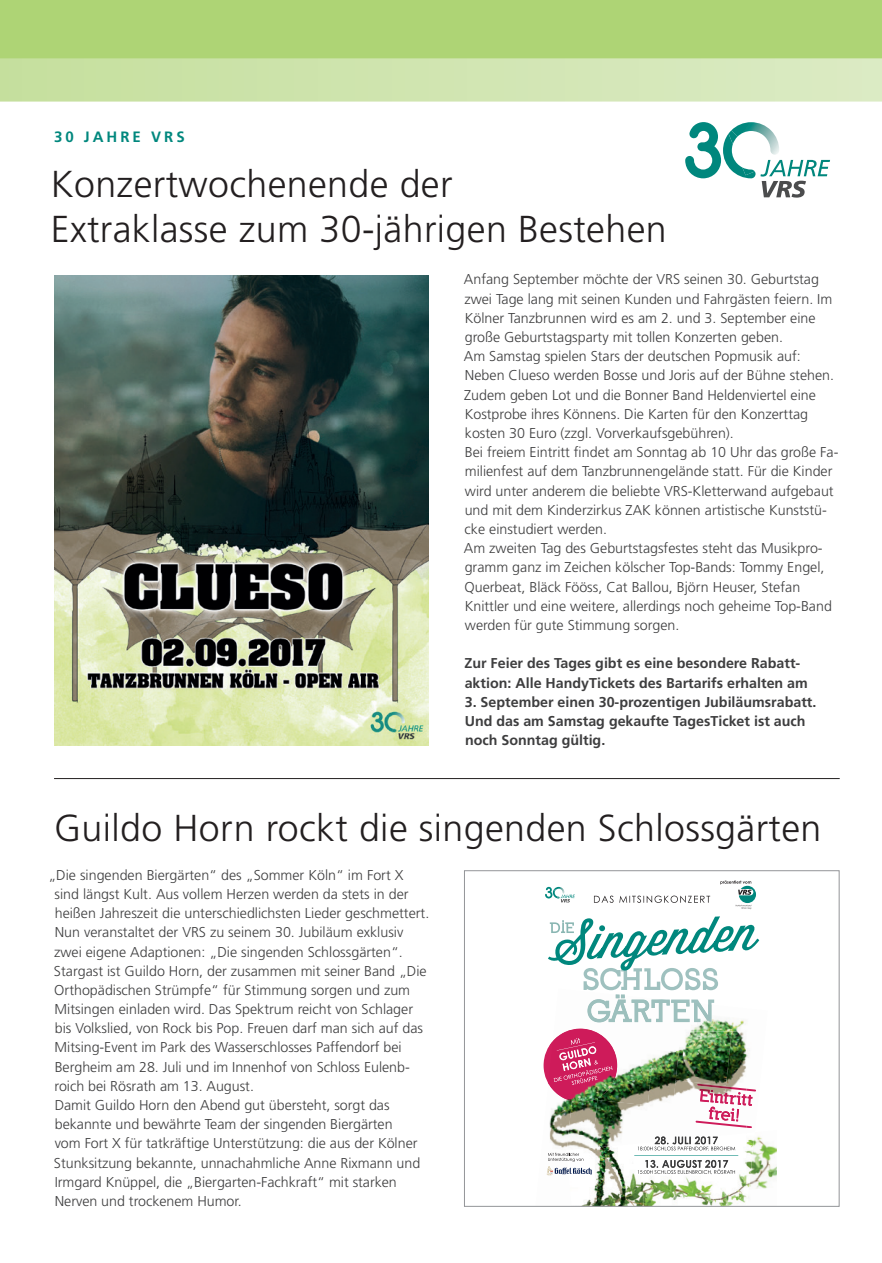
<style>
.page{position:relative;width:882px;height:1263px;background:#fff}
.page>*{position:absolute;margin:0;border:0;box-sizing:border-box;transform-origin:0 0}
.t1{font:300 37.5px/45px "Frutiger LT Std";letter-spacing:.01em;color:#231f20}
.t2{font:700 15px "Frutiger LT Std";letter-spacing:.2em;color:#00877d}
.t3{font:300 14.25px/19.2px "Frutiger LT Std";color:#3e3e3f}
.t4{font:700 14.25px/19.2px "Frutiger LT Std";color:#3e3e3f}
</style>
<div class="page">
<div style="left:0;top:0;width:881px;height:37px;background:#aed475"></div>
<svg style="left:0;top:37px;width:881px;height:125px"></svg>
<hr style="left:54px;top:778px;width:785px;height:1px;background:#231f20">
<svg style="left:685px;top:122px;width:144px;height:76px"></svg>
<svg style="left:545px;top:887px;width:29px;height:15px"></svg>
<img style="left:754px;top:1136px;width:22px;height:53px">
<svg style="left:543px;top:1028px;width:74px;height:74px"></svg>
<svg style="left:593px;top:895px;width:117px;height:8px"></svg>
<svg style="left:720px;top:880px;width:35px;height:29px"></svg>
<svg style="left:548px;top:916px;width:211px;height:75px"></svg>
<img style="left:553px;top:989px;width:83px;height:40px">
<img style="left:632px;top:999px;width:83px;height:32px">
<img style="left:712px;top:1005px;width:38px;height:53px">
<img style="left:720px;top:1139px;width:34px;height:65px">
<img style="left:567px;top:1029px;width:26px;height:2px">
<img style="left:587px;top:995px;width:124px;height:27px">
<svg style="left:746px;top:1089px;width:9px;height:39px"></svg>
<img style="left:678px;top:1031px;width:42px;height:49px">
<img style="left:720px;top:1031px;width:26px;height:90px">
<img style="left:549px;top:1104px;width:11px;height:49px">
<img style="left:612px;top:1062px;width:31px;height:38px">
<img style="left:643px;top:1050px;width:35px;height:53px">
<img style="left:560px;top:1102px;width:32px;height:46px">
<img style="left:669px;top:1080px;width:56px;height:41px">
<img style="left:592px;top:1100px;width:55px;height:35px">
<img style="left:566px;top:1135px;width:154px;height:69px">
<img style="left:555px;top:1031px;width:62px;height:51px">
<img style="left:550px;top:1086px;width:62px;height:16px">
<svg style="left:548px;top:1038px;width:64px;height:48px;background:#d04272"></svg>
<img style="left:571px;top:1076px;width:26px;height:9px">
<img style="left:585px;top:1066px;width:27px;height:9px">
<img style="left:708px;top:1106px;width:30px;height:15px">
<img style="left:699px;top:1090px;width:47px;height:15px">
<img style="left:696px;top:1084px;width:50px;height:6px">
<img style="left:695px;top:1121px;width:51px;height:7px">
<img style="left:666px;top:1146px;width:57px;height:4px">
<img style="left:654px;top:1136px;width:63px;height:8px">
<img style="left:673px;top:1169px;width:50px;height:5px">
<img style="left:650px;top:1160px;width:66px;height:8px">
<img style="left:634px;top:1155px;width:104px;height:1px">
<img style="left:583px;top:1167px;width:8px;height:8px">
<svg style="left:546px;top:1153px;width:37px;height:22px"></svg>
<div style="left:464px;top:870px;width:375px;height:336px;border:1px solid #939598"></div>
<img style="left:54px;top:275px;width:375px;height:470px">
<p class="t2" style="left:54px;top:128px;width:132px">30 JAHRE VRS</p>
<h1 class="t1" style="left:51px;top:162px;width:617px">Konzertwochenende der<br>Extraklasse zum 30-jährigen Bestehen</h1>
<p class="t3" style="left:463px;top:270px;width:376px">Anfang September möchte der VRS seinen 30. Geburtstag zwei Tage lang mit seinen Kunden und Fahrgästen feiern. Im Kölner Tanzbrunnen wird es am 2. und 3. September eine große Geburtstagsparty mit tollen Konzerten geben.<br>Am Samstag spielen Stars der deutschen Popmusik auf:<br>Neben Clueso werden Bosse und Joris auf der Bühne stehen.<br>Zudem geben Lot und die Bonner Band Heldenviertel eine Kostprobe ihres Könnens. Die Karten für den Konzerttag kosten 30 Euro (zzgl. Vorverkaufsgebühren).<br>Bei freiem Eintritt findet am Sonntag ab 10 Uhr das große Fa&shy;milienfest auf dem Tanzbrunnengelände statt. Für die Kinder wird unter anderem die beliebte VRS-Kletterwand aufgebaut und mit dem Kinderzirkus ZAK können artistische Kunststü&shy;cke einstudiert werden.<br>Am zweiten Tag des Geburtstagsfestes steht das Musikpro&shy;gramm ganz im Zeichen kölscher Top-Bands: Tommy Engel, Querbeat, Bläck Fööss, Cat Ballou, Björn Heuser, Stefan Knittler und eine weitere, allerdings noch geheime Top-Band werden für gute Stimmung sorgen.</p>
<p class="t4" style="left:464px;top:654px;width:345px">Zur Feier des Tages gibt es eine besondere Rabatt&shy;aktion: Alle HandyTickets des Bartarifs erhalten am</p>
<p class="t4" style="left:464px;top:692px;width:353px">3. September einen 30-prozentigen Jubiläumsrabatt.<br>Und das am Samstag gekaufte TagesTicket ist auch noch Sonntag gültig.</p>
<h1 class="t1" style="left:54px;top:806px;width:768px">Guildo Horn rockt die singenden Schlossgärten</h1>
<p class="t3" style="left:54px;top:865px;width:376px;text-indent:-6px">„Die singenden Biergärten“ des „Sommer Köln“ im Fort X sind längst Kult. Aus vollem Herzen werden da stets in der heißen Jahreszeit die unterschiedlichsten Lieder geschmettert.<br>Nun veranstaltet der VRS zu seinem 30. Jubiläum exklusiv zwei eigene Adaptionen: „Die singenden Schlossgärten“.<br>Stargast ist Guildo Horn, der zusammen mit seiner Band „Die Orthopädischen Strümpfe“ für Stimmung sorgen und zum Mitsingen einladen wird. Das Spektrum reicht von Schlager bis Volkslied, von Rock bis Pop. Freuen darf man sich auf das Mitsing-Event im Park des Wasserschlosses Paffendorf bei Bergheim am 28. Juli und im Innenhof von Schloss Eulenb&shy;roich bei Rösrath am 13. August.<br>Damit Guildo Horn den Abend gut übersteht, sorgt das bekannte und bewährte Team der singenden Biergärten<br>vom Fort X für tatkräftige Unterstützung: die aus der Kölner Stunksitzung bekannte, unnachahmliche Anne Rixmann und Irmgard Knüppel, die „Biergarten-Fachkraft“ mit starken Nerven und trockenem Humor.</p>
</div>
